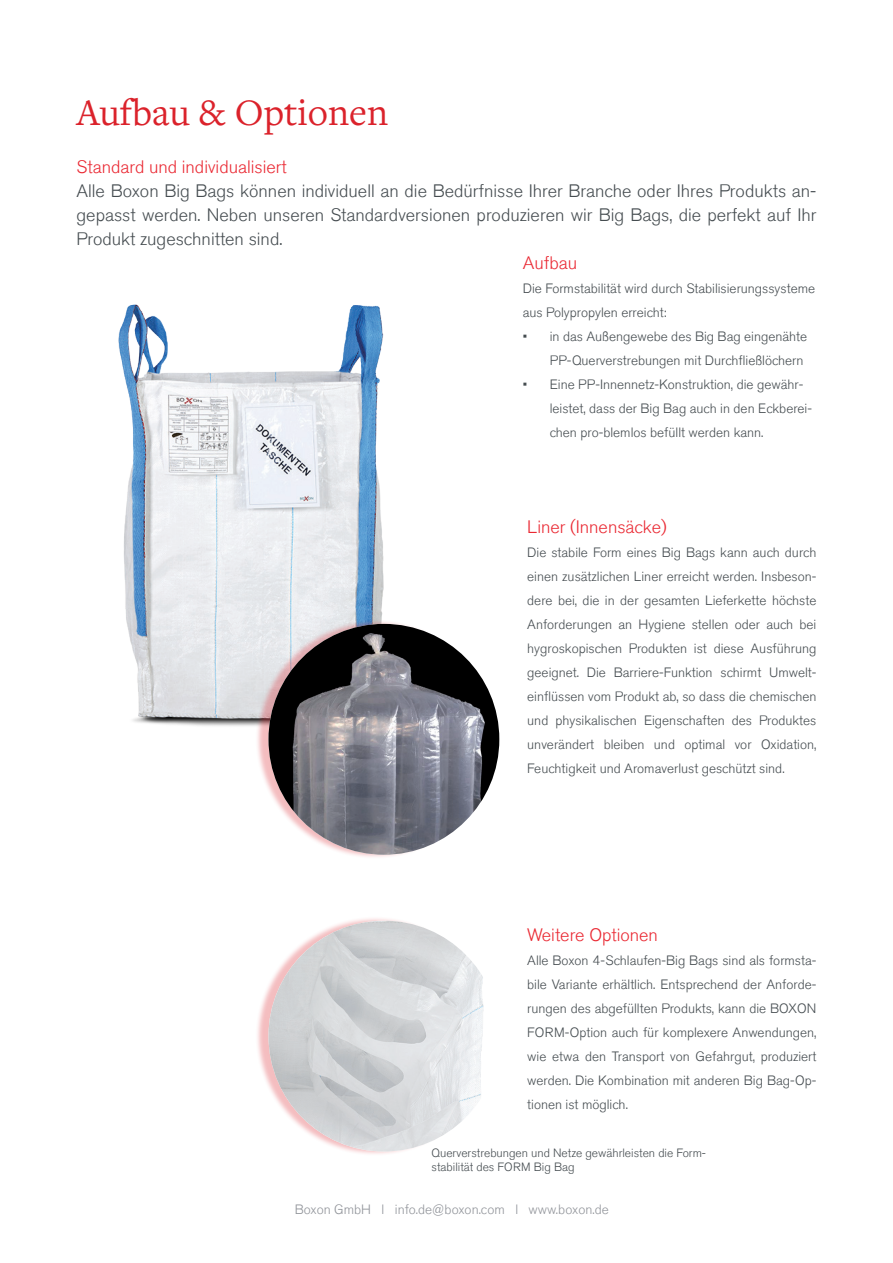
<style>
.page{position:relative;width:893px;height:1263px;background:#fff}
.page>*{position:absolute;margin:0;border:0;box-sizing:border-box;transform-origin:0 0}
.t1{font:39px "Freight Text Pro";color:#db222b}
.t2{font:300 18px/24px "Akzidenz Grotesk Std";color:#454c50;text-align:justify}
.t3{font:300 18px "Akzidenz Grotesk Std";color:#ea2933}
.t4{font:300 13.5px/24px "Akzidenz Grotesk Std";color:#454c50}
.t5{font:300 13.5px "Akzidenz Grotesk Std";color:#91949a}
.t6{font:300 12px/14.4px "Akzidenz Grotesk Std";color:#454c50}
</style>
<div class="page">
<img style="left:118px;top:304px;width:266px;height:422px">
<div style="left:255px;top:916px;width:241px;height:240px;background:#db222b;opacity:.3"></div>
<img style="left:268px;top:921px;width:231px;height:230px;border-radius:115px">
<div style="left:255px;top:619px;width:241px;height:240px;background:#db222b;opacity:.3"></div>
<img style="left:268px;top:624px;width:231px;height:231px;border-radius:115px">
<h1 class="t1" style="left:77px;top:86px;width:313px">Aufbau &amp; Optionen</h1>
<h2 class="t3" style="left:77px;top:156px;width:212px">Standard und individualisiert</h2>
<h2 class="t2" style="left:77px;top:179px;width:741px">Alle Boxon Big Bags können individuell an die Bedürfnisse Ihrer Branche oder Ihres Produkts an&shy;gepasst werden. Neben unseren Standardversionen produzieren wir Big Bags, die perfekt auf Ihr Produkt zugeschnitten sind.</h2>
<h2 class="t3" style="left:523px;top:252px;width:56px">Aufbau</h2>
<p class="t4" style="left:523px;top:276px;width:294px">Die Formstabilität wird durch Stabilisierungssysteme aus Polypropylen erreicht:</p>
<p class="t4" style="left:523px;top:324px;width:286px;text-align:right">• in das Außengewebe des Big Bag eingenähte<br>PP-Querverstrebungen mit Durchfließlöchern</p>
<p class="t4" style="left:550px;top:372px;width:264px;text-indent:-27px">• Eine PP-Innennetz-Konstruktion, die gewähr&shy;leistet, dass der Big Bag auch in den Eckberei&shy;chen pro-blemlos befüllt werden kann.</p>
<h2 class="t3" style="left:527px;top:516px;width:141px">Liner (Innensäcke)</h2>
<p class="t4" style="left:527px;top:540px;width:291px;text-align:justify">Die stabile Form eines Big Bags kann auch durch einen zusätzlichen Liner erreicht werden. Insbeson&shy;dere bei, die in der gesamten Lieferkette höchste Anforderungen an Hygiene stellen oder auch bei hygroskopischen Produkten ist diese Ausführung geeignet. Die Barriere-Funktion schirmt Umwelt&shy;einflüssen vom Produkt ab, so dass die chemischen und physikalischen Eigenschaften des Produktes unverändert bleiben und optimal vor Oxidation, Feuchtigkeit und Aromaverlust geschützt sind.</p>
<h2 class="t3" style="left:527px;top:924px;width:132px">Weitere Optionen</h2>
<p class="t4" style="left:527px;top:948px;width:291px;text-align:justify">Alle Boxon 4-Schlaufen-Big Bags sind als formsta&shy;bile Variante erhältlich. Entsprechend der Anforde&shy;rungen des abgefüllten Produkts, kann die BOXON FORM-Option auch für komplexere Anwendungen, wie etwa den Transport von Gefahrgut, produziert werden. Die Kombination mit anderen Big Bag-Op&shy;tionen ist möglich.</p>
<p class="t6" style="left:432px;top:1146px;width:276px">Querverstrebungen und Netze gewährleisten die Form&shy;stabilität des FORM Big Bag</p>
<p class="t5" style="left:295px;top:1201px;width:315px">Boxon GmbH l info.de@boxon.com l www.boxon.de</p>
</div>
